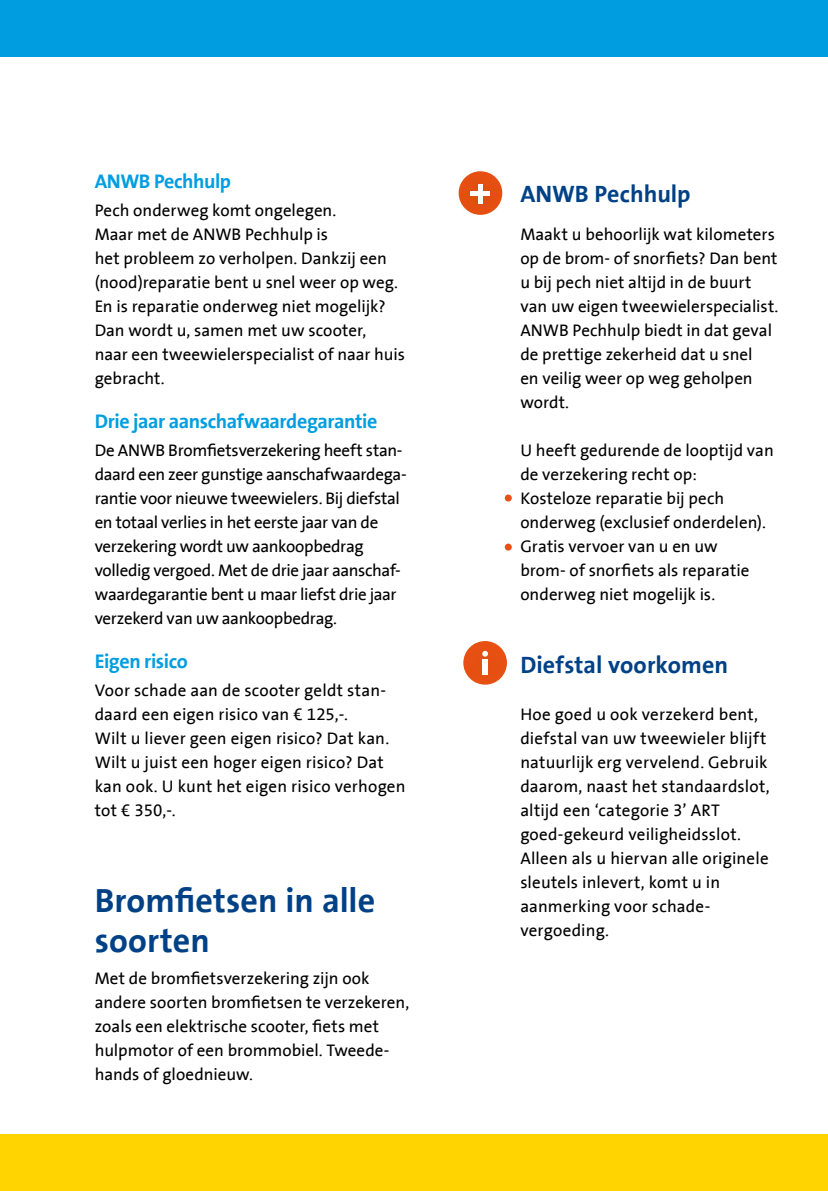
<style>
.page{position:relative;width:828px;height:1191px;background:#fff}
.page>*{position:absolute;margin:0;border:0;box-sizing:border-box;transform-origin:0 0}
.t1{font:700 34px/40px "Anwb The Sans";letter-spacing:.005em;color:#004186}
.t2{font:700 24px "Anwb The Sans";color:#004186}
.t3{font:700 20px "Anwb The Sans";letter-spacing:-.025em;color:#009ee0}
.t4{font:17px/24px "Anwb The Sans";color:#000}
.t5{font:17px/24px "Anwb The Sans";letter-spacing:-.02em;color:#000}
</style>
<div class="page">
<div style="left:0;top:1134px;width:828px;height:57px;background:#ffd400"></div>
<div style="left:0;top:0;width:828px;height:57px;background:#009ee0"></div>
<div style="left:505px;top:543px;width:7px;height:7px;background:#e85113;border-radius:50%"></div>
<div style="left:505px;top:494px;width:7px;height:7px;background:#e85113;border-radius:50%"></div>
<div style="left:448px;top:167px;width:64px;height:54px;background:#000;opacity:.25"></div>
<svg style="left:470px;top:184px;width:20px;height:20px"></svg>
<div style="left:458px;top:636px;width:54px;height:61px;background:#000;opacity:.25"></div>
<svg style="left:482px;top:651px;width:6px;height:23px"></svg>
<p class="t3" style="left:95px;top:170px;width:138px">ANWB Pechhulp</p>
<p class="t4" style="left:95px;top:199px;width:312px">Pech onderweg komt ongelegen.<br>Maar met de ANWB Pechhulp is<br>het probleem zo verholpen. Dankzij een (nood)reparatie bent u snel weer op weg.<br>En is reparatie onderweg niet mogelijk?<br>Dan wordt u, samen met uw scooter,<br>naar een tweewielerspecialist of naar huis gebracht.</p>
<p class="t3" style="left:95px;top:410px;width:284px">Drie jaar aanschafwaardegarantie</p>
<p class="t5" style="left:95px;top:439px;width:313px">De ANWB Bromfietsverzekering heeft stan&shy;daard een zeer gunstige aanschafwaardega&shy;rantie voor nieuwe tweewielers. Bij diefstal en totaal verlies in het eerste jaar van de verzekering wordt uw aankoopbedrag volledig vergoed. Met de drie jaar aanschaf&shy;waardegarantie bent u maar liefst drie jaar verzekerd van uw aankoopbedrag.</p>
<p class="t3" style="left:95px;top:650px;width:95px">Eigen risico</p>
<p class="t4" style="left:95px;top:679px;width:312px">Voor schade aan de scooter geldt stan&shy;daard een eigen risico van € 125,-.<br>Wilt u liever geen eigen risico? Dat kan.<br>Wilt u juist een hoger eigen risico? Dat kan ook. U kunt het eigen risico verhogen tot € 350,-.</p>
<h1 class="t1" style="left:95px;top:881px;width:282px">Bromfietsen in alle soorten</h1>
<p class="t4" style="left:95px;top:967px;width:316px">Met de bromfietsverzekering zijn ook andere soorten bromfietsen te verzekeren, zoals een elektrische scooter, fiets met hulpmotor of een brommobiel. Tweede&shy;hands of gloednieuw.</p>
<h2 class="t2" style="left:520px;top:180px;width:172px">ANWB Pechhulp</h2>
<p class="t4" style="left:520px;top:223px;width:260px">Maakt u behoorlijk wat kilometers op de brom- of snorfiets? Dan bent u bij pech niet altijd in de buurt van uw eigen tweewielerspecialist.<br>ANWB Pechhulp biedt in dat geval de prettige zekerheid dat u snel<br>en veilig weer op weg geholpen wordt.</p>
<p class="t4" style="left:520px;top:439px;width:255px">U heeft gedurende de looptijd van de verzekering recht op:<br>Kosteloze reparatie bij pech onderweg (exclusief onderdelen).<br>Gratis vervoer van u en uw<br>brom- of snorfiets als reparatie onderweg niet mogelijk is.</p>
<h2 class="t2" style="left:520px;top:651px;width:209px">Diefstal voorkomen</h2>
<p class="t4" style="left:520px;top:703px;width:251px">Hoe goed u ook verzekerd bent, diefstal van uw tweewieler blijft natuurlijk erg vervelend. Gebruik daarom, naast het standaardslot, altijd een ‘categorie 3’ ART goed-gekeurd veiligheidsslot.<br>Alleen als u hiervan alle originele sleutels inlevert, komt u in aanmerking voor schade&shy;vergoeding.</p>
</div>
